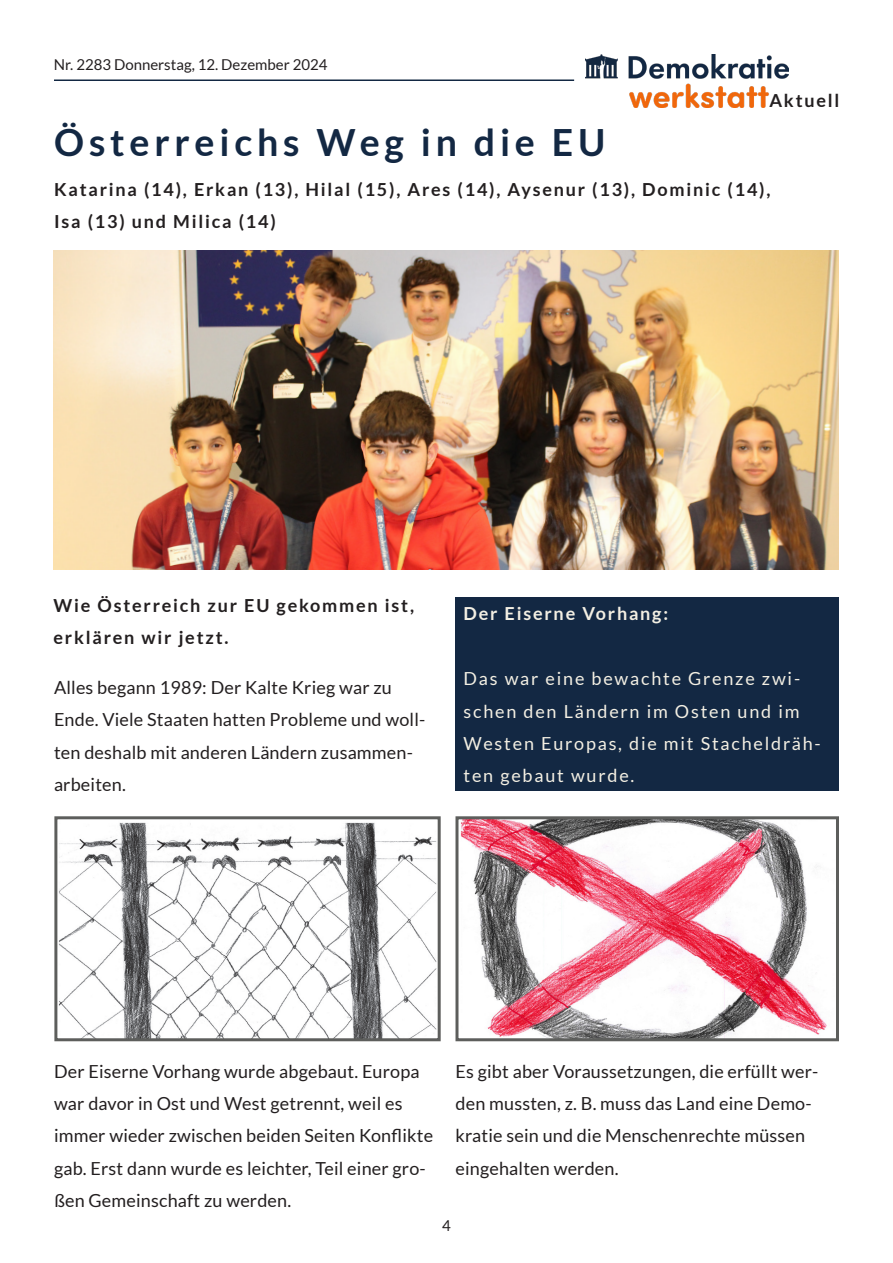
<style>
.page{position:relative;width:893px;height:1263px;background:#fff}
.page>*{position:absolute;margin:0;border:0;box-sizing:border-box;transform-origin:0 0}
.t1{font:700 37.5px "Lato";letter-spacing:.13em;color:#132843}
.t2{font:18px/32.4px "Lato";letter-spacing:.01em;color:#231f20}
.t3{font:700 18px/32.4px "Lato";letter-spacing:.1em;color:#231f20}
.t4{font:18px/32.4px "Lato";letter-spacing:.1em;color:#f3efe3}
.t5{font:700 18px "Lato";letter-spacing:.1em;color:#f3efe3}
.t6{font:15px "Lato";color:#231f20}
</style>
<div class="page">
<hr style="left:54px;top:79px;width:520px;height:2px;background:#132843">
<img style="left:586px;top:54px;width:203px;height:53px">
<img style="left:58px;top:822px;width:379px;height:215px">
<div style="left:54px;top:816px;width:387px;height:225px;border:3px solid #5d5e5c"></div>
<img style="left:460px;top:820px;width:367px;height:217px">
<div style="left:455px;top:816px;width:384px;height:225px;border:3px solid #5d5e5c"></div>
<img style="left:53px;top:251px;width:785px;height:319px">
<div style="left:455px;top:597px;width:383px;height:194px;background:#132843"></div>
<p class="t6" style="left:54px;top:56px;width:275px">Nr. 2283 Donnerstag, 12. Dezember 2024</p>
<p class="t1" style="left:54px;top:121px;width:553px">Österreichs Weg in die EU</p>
<p class="t3" style="left:769px;top:84px;width:72px">Aktuell</p>
<p class="t3" style="left:54px;top:173px;width:718px">Katarina (14), Erkan (13), Hilal (15), Ares (14), Aysenur (13), Dominic (14),</p>
<p class="t3" style="left:54px;top:205px;width:223px">Isa (13) und Milica (14)</p>
<p class="t3" style="left:54px;top:589px;width:362px">Wie Österreich zur EU gekommen ist, erklären wir jetzt.</p>
<p class="t2" style="left:54px;top:671px;width:373px">Alles begann 1989: Der Kalte Krieg war zu Ende. Viele Staaten hatten Probleme und woll&shy;ten deshalb mit anderen Ländern zusammen&shy;arbeiten.</p>
<p class="t5" style="left:464px;top:603px;width:206px">Der Eiserne Vorhang:</p>
<p class="t4" style="left:464px;top:662px;width:359px">Das war eine bewachte Grenze zwi&shy;schen den Ländern im Osten und im<br>Westen Europas, die mit Stacheldräh&shy;ten gebaut wurde.</p>
<p class="t2" style="left:54px;top:1055px;width:381px">Der Eiserne Vorhang wurde abgebaut. Europa war davor in Ost und West getrennt, weil es immer wieder zwischen beiden Seiten Konflikte gab. Erst dann wurde es leichter, Teil einer gro&shy;ßen Gemeinschaft zu werden.</p>
<p class="t2" style="left:455px;top:1055px;width:364px">Es gibt aber Voraussetzungen, die erfüllt wer&shy;den mussten, z. B. muss das Land eine Demo&shy;kratie sein und die Menschenrechte müssen eingehalten werden.</p>
<p class="t6" style="left:442px;top:1217px;width:10px">4</p>
</div>
